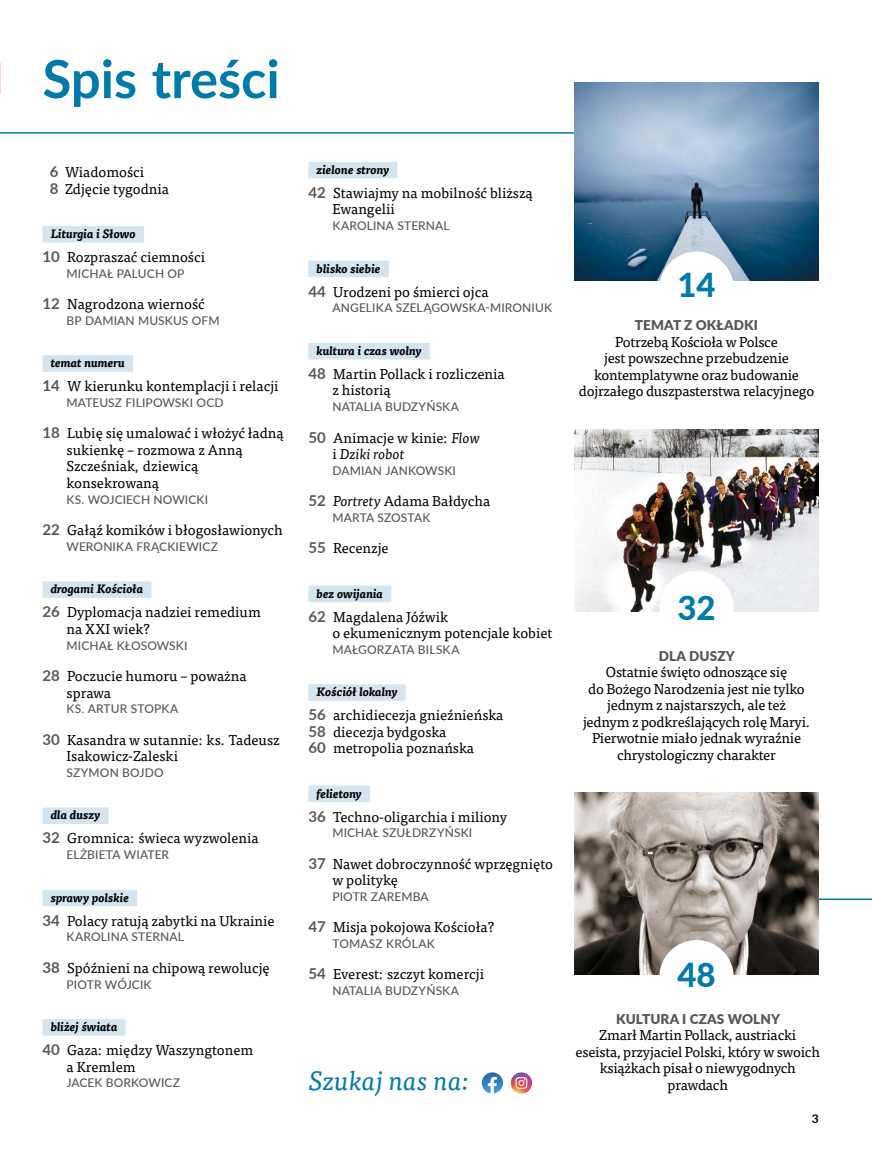
<style>
.page{position:relative;width:872px;height:1149px;background:#fff}
.page>*{position:absolute;margin:0;border:0;box-sizing:border-box;transform-origin:0 0}
.t1{font:700 52.5px "Lato";color:#007aa9}
.t2{font:800 33px "Lato";color:#007aa9}
.t3{font:italic 26.4px "Tisa Pro";color:#007aa9}
.t4{font:14.25px/16.5px "Tisa Pro";color:#000}
.t5{font:900 13.5px "Lato";letter-spacing:.01em;color:#575756}
.t6{font:500 12px "Lato";letter-spacing:.01em;color:#575756}
.t7{font:italic 700 12px "Tisa Pro";color:#000}
.t8{font:700 12px "Lato";color:#000}
.s1{font-family:"Lato";font-weight:700;font-size:15px;color:#575756}
.s2{font-style:italic}
</style>
<div class="page">
<hr style="left:0;top:0;width:1px;height:1148px;background:#662383">
<img style="left:0;top:149px;width:1px;height:457px">
<hr style="left:0;top:132px;width:606px;height:1px;background:#007aa9">
<svg style="left:482px;top:1072px;width:21px;height:21px"></svg>
<img style="left:511px;top:1071px;width:21px;height:22px;border-radius:11px">
<svg style="left:515px;top:1076px;width:12px;height:12px"></svg>
<hr style="left:819px;top:898px;width:53px;height:1px;background:#007aa9">
<img style="left:574px;top:792px;width:245px;height:182px">
<div style="left:659px;top:939px;width:74px;height:75px;background:#fff;border-radius:50%"></div>
<img style="left:574px;top:429px;width:245px;height:181px">
<div style="left:659px;top:570px;width:74px;height:75px;background:#fff;border-radius:50%"></div>
<img style="left:574px;top:82px;width:245px;height:198px">
<div style="left:659px;top:251px;width:74px;height:75px;background:#fff;border-radius:50%"></div>
<div style="left:43px;top:226px;width:101px;height:16px;background:#d4e5ef"></div>
<div style="left:43px;top:355px;width:90px;height:16px;background:#d4e5ef"></div>
<div style="left:43px;top:581px;width:108px;height:16px;background:#d4e5ef"></div>
<div style="left:43px;top:807px;width:65px;height:16px;background:#d4e5ef"></div>
<div style="left:43px;top:889px;width:94px;height:16px;background:#d4e5ef"></div>
<div style="left:43px;top:1018px;width:83px;height:17px;background:#d4e5ef"></div>
<div style="left:308px;top:162px;width:89px;height:16px;background:#d4e5ef"></div>
<div style="left:308px;top:260px;width:81px;height:17px;background:#d4e5ef"></div>
<div style="left:308px;top:343px;width:122px;height:16px;background:#d4e5ef"></div>
<div style="left:308px;top:585px;width:83px;height:17px;background:#d4e5ef"></div>
<div style="left:308px;top:684px;width:98px;height:16px;background:#d4e5ef"></div>
<div style="left:308px;top:785px;width:62px;height:16px;background:#d4e5ef"></div>
<h1 class="t1" style="left:43px;top:40px;width:239px">Spis treści</h1>
<p class="t4" style="left:50px;top:163px;width:121px"><span class="s1">6</span> Wiadomości<br><span class="s1">8</span> Zdjęcie tygodnia</p>
<p class="t7" style="left:51px;top:224px;width:87px">Liturgia i Słowo</p>
<p class="t4" style="left:43px;top:248px;width:164px"><span class="s1">10</span> Rozpraszać ciemności</p>
<p class="t6" style="left:67px;top:264px;width:119px">MICHAŁ PALUCH OP</p>
<p class="t4" style="left:43px;top:295px;width:164px"><span class="s1">12</span> Nagrodzona wierność</p>
<p class="t6" style="left:67px;top:311px;width:154px">BP DAMIAN MUSKUS OFM</p>
<p class="t7" style="left:51px;top:353px;width:76px">temat numeru</p>
<p class="t4" style="left:43px;top:377px;width:237px"><span class="s1">14</span> W kierunku kontemplacji i relacji</p>
<p class="t6" style="left:67px;top:394px;width:158px">MATEUSZ FILIPOWSKI OCD</p>
<p class="t4" style="left:67px;top:424px;width:219px;text-indent:-24px"><span class="s1">18</span> Lubię się umalować i włożyć ładną sukienkę – rozmowa z Anną<br>Szcześniak, dziewicą konsekrowaną</p>
<p class="t6" style="left:67px;top:490px;width:143px">KS. WOJCIECH NOWICKI</p>
<p class="t4" style="left:43px;top:521px;width:242px"><span class="s1">22</span> Gałąź komików i błogosławionych</p>
<p class="t6" style="left:67px;top:537px;width:153px">WERONIKA FRĄCKIEWICZ</p>
<p class="t7" style="left:51px;top:579px;width:94px">drogami Kościoła</p>
<p class="t4" style="left:67px;top:603px;width:196px;text-indent:-24px"><span class="s1">26</span> Dyplomacja nadziei remedium na XXI wiek?</p>
<p class="t6" style="left:67px;top:636px;width:122px">MICHAŁ KŁOSOWSKI</p>
<p class="t4" style="left:67px;top:666px;width:182px;text-indent:-24px"><span class="s1">28</span> Poczucie humoru – poważna sprawa</p>
<p class="t6" style="left:67px;top:700px;width:113px">KS. ARTUR STOPKA</p>
<p class="t4" style="left:67px;top:730px;width:215px;text-indent:-24px"><span class="s1">30</span> Kasandra w sutannie: ks. Tadeusz<br>Isakowicz-Zaleski</p>
<p class="t6" style="left:67px;top:763px;width:99px">SZYMON BOJDO</p>
<p class="t7" style="left:51px;top:805px;width:51px">dla duszy</p>
<p class="t4" style="left:43px;top:829px;width:218px"><span class="s1">32</span> Gromnica: świeca wyzwolenia</p>
<p class="t6" style="left:67px;top:845px;width:104px">ELŻBIETA WIATER</p>
<p class="t7" style="left:51px;top:887px;width:80px">sprawy polskie</p>
<p class="t4" style="left:43px;top:911px;width:234px"><span class="s1">34</span> Polacy ratują zabytki na Ukrainie</p>
<p class="t6" style="left:67px;top:928px;width:119px">KAROLINA STERNAL</p>
<p class="t4" style="left:43px;top:958px;width:229px"><span class="s1">38</span> Spóźnieni na chipową rewolucję</p>
<p class="t6" style="left:67px;top:975px;width:86px">PIOTR WÓJCIK</p>
<p class="t7" style="left:51px;top:1016px;width:68px">bliżej świata</p>
<p class="t4" style="left:67px;top:1040px;width:188px;text-indent:-24px"><span class="s1">40</span> Gaza: między Waszyngtonem a Kremlem</p>
<p class="t6" style="left:67px;top:1073px;width:115px">JACEK BORKOWICZ</p>
<p class="t7" style="left:316px;top:160px;width:74px">zielone strony</p>
<p class="t4" style="left:332px;top:184px;width:202px;text-indent:-24px"><span class="s1">42</span> Stawiajmy na mobilność bliższą<br>Ewangelii</p>
<p class="t6" style="left:332px;top:217px;width:119px">KAROLINA STERNAL</p>
<p class="t7" style="left:316px;top:259px;width:66px">blisko siebie</p>
<p class="t4" style="left:308px;top:282px;width:182px"><span class="s1">44</span> Urodzeni po śmierci ojca</p>
<p class="t6" style="left:332px;top:299px;width:221px">ANGELIKA SZELĄGOWSKA-MIRONIUK</p>
<p class="t7" style="left:316px;top:341px;width:106px">kultura i czas wolny</p>
<p class="t4" style="left:332px;top:365px;width:174px;text-indent:-24px"><span class="s1">48</span> Martin Pollack i rozliczenia z historią</p>
<p class="t6" style="left:332px;top:398px;width:128px">NATALIA BUDZYŃSKA</p>
<p class="t4" style="left:332px;top:428px;width:149px;text-indent:-24px"><span class="s1">50</span> Animacje w kinie: <span class="s2">Flow </span>i <span class="s2">Dziki robot</span></p>
<p class="t6" style="left:332px;top:461px;width:125px">DAMIAN JANKOWSKI</p>
<p class="t4" style="left:308px;top:492px;width:183px"><span class="s1">52</span> <span class="s2">Portrety</span> Adama Bałdycha</p>
<p class="t6" style="left:332px;top:508px;width:99px">MARTA SZOSTAK</p>
<p class="t4" style="left:308px;top:539px;width:82px"><span class="s1">55</span> Recenzje</p>
<p class="t7" style="left:316px;top:583px;width:68px">bez owijania</p>
<p class="t4" style="left:332px;top:607px;width:222px;text-indent:-24px"><span class="s1">62</span> Magdalena Jóźwik<br>o ekumenicznym potencjale kobiet</p>
<p class="t6" style="left:332px;top:640px;width:129px">MAŁGORZATA BILSKA</p>
<p class="t7" style="left:316px;top:682px;width:82px">Kościół lokalny</p>
<p class="t4" style="left:308px;top:706px;width:197px"><span class="s1">56</span> archidiecezja gnieźnieńska<br><span class="s1">58</span> diecezja bydgoska<br><span class="s1">60</span> metropolia poznańska</p>
<p class="t7" style="left:316px;top:783px;width:47px">felietony</p>
<p class="t4" style="left:308px;top:807px;width:200px"><span class="s1">36</span> Techno-oligarchia i miliony</p>
<p class="t6" style="left:332px;top:823px;width:141px">MICHAŁ SZUŁDRZYŃSKI</p>
<p class="t4" style="left:332px;top:854px;width:222px;text-indent:-24px"><span class="s1">37</span> Nawet dobroczynność wprzęgnięto w politykę</p>
<p class="t6" style="left:332px;top:887px;width:98px">PIOTR ZAREMBA</p>
<p class="t4" style="left:308px;top:917px;width:187px"><span class="s1">47</span> Misja pokojowa Kościoła?</p>
<p class="t6" style="left:332px;top:934px;width:104px">TOMASZ KRÓLAK</p>
<p class="t4" style="left:308px;top:965px;width:177px"><span class="s1">54</span> Everest: szczyt komercji</p>
<p class="t6" style="left:332px;top:981px;width:128px">NATALIA BUDZYŃSKA</p>
<h3 class="t3" style="left:308px;top:1060px;width:161px">Szukaj nas na:</h3>
<h2 class="t2" style="left:677px;top:260px;width:40px">14</h2>
<p class="t5" style="left:635px;top:315px;width:125px">TEMAT Z OKŁADKI</p>
<p class="t4" style="left:579px;top:332px;width:237px;text-align:center">Potrzebą Kościoła w Polsce<br>jest powszechne przebudzenie kontemplatywne oraz budowanie dojrzałego duszpasterstwa relacyjnego</p>
<h2 class="t2" style="left:677px;top:583px;width:40px">32</h2>
<p class="t5" style="left:659px;top:645px;width:77px">DLA DUSZY</p>
<p class="t4" style="left:583px;top:662px;width:228px;text-align:center">Ostatnie święto odnoszące się<br>do Bożego Narodzenia jest nie tylko jednym z najstarszych, ale też jednym z podkreślających rolę Maryi.<br>Pierwotnie miało jednak wyraźnie chrystologiczny charakter</p>
<h2 class="t2" style="left:677px;top:949px;width:40px">48</h2>
<p class="t5" style="left:616px;top:1008px;width:165px">KULTURA I CZAS WOLNY</p>
<p class="t4" style="left:575px;top:1025px;width:246px;text-align:center">Zmarł Martin Pollack, austriacki eseista, przyjaciel Polski, który w swoich książkach pisał o niewygodnych prawdach</p>
<p class="t8" style="left:812px;top:1109px;width:8px">3</p>
</div>
